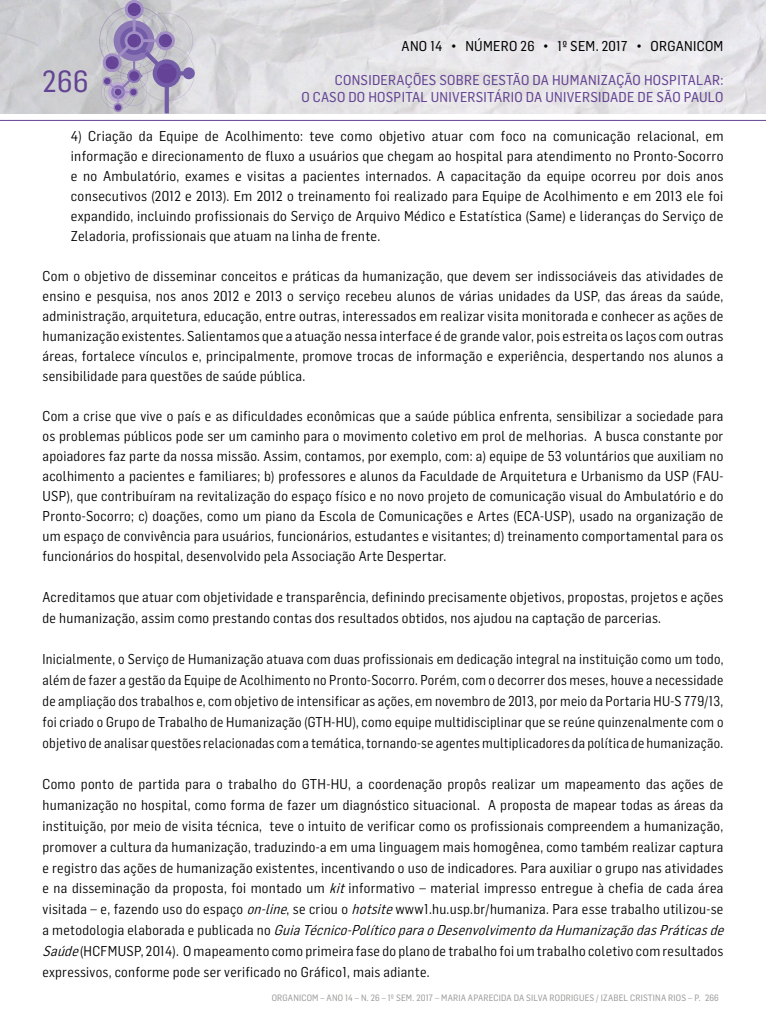
<style>
.page{position:relative;width:766px;height:1021px;background:#fff}
.page>*{position:absolute;margin:0;border:0;box-sizing:border-box;transform-origin:0 0}
.t1{font:30px "Flama Semicondensed Basic";color:#634393}
.t2{font:14px/20px "Flama Semicondensed";letter-spacing:.02em;color:#000;text-align:justify}
.t3{font:14px/16.8px "Flama Semicondensed Basic";letter-spacing:.02em;color:#634393;text-align:right}
.t4{font:14px "Flama Semicondensed Basic";letter-spacing:.02em;color:#000}
.t5{font:9px "Flama Semicondensed Basic";letter-spacing:.02em;color:#9c9b9a}
.s1{font-style:italic}
</style>
<div class="page">
<img style="left:0;top:0;width:765px;height:113px">
<hr style="left:0;top:120px;width:765px;height:1px;background:#634393">
<svg style="left:99px;top:0;width:96px;height:113px;background:#b0a7c2"></svg>
<p class="t4" style="left:401px;top:37px;width:323px">ANO 14 • NÚMERO 26 • 1º SEM. 2017 • ORGANICOM</p>
<p class="t3" style="left:301px;top:71px;width:423px">CONSIDERAÇÕES SOBRE GESTÃO DA HUMANIZAÇÃO HOSPITALAR:<br>O CASO DO HOSPITAL UNIVERSITÁRIO DA UNIVERSIDADE DE SÃO PAULO</p>
<h1 class="t1" style="left:43px;top:62px;width:47px">266</h1>
<p class="t2" style="left:71px;top:125px;width:654px">4) Criação da Equipe de Acolhimento: teve como objetivo atuar com foco na comunicação relacional, em informação e direcionamento de fluxo a usuários que chegam ao hospital para atendimento no Pronto-Socorro e no Ambulatório, exames e visitas a pacientes internados. A capacitação da equipe ocorreu por dois anos consecutivos (2012 e 2013). Em 2012 o treinamento foi realizado para Equipe de Acolhimento e em 2013 ele foi expandido, incluindo profissionais do Serviço de Arquivo Médico e Estatística (Same) e lideranças do Serviço de Zeladoria, profissionais que atuam na linha de frente.</p>
<p class="t2" style="left:43px;top:265px;width:682px">Com o objetivo de disseminar conceitos e práticas da humanização, que devem ser indissociáveis das atividades de ensino e pesquisa, nos anos 2012 e 2013 o serviço recebeu alunos de várias unidades da USP, das áreas da saúde, administração, arquitetura, educação, entre outras, interessados em realizar visita monitorada e conhecer as ações de humanização existentes. Salientamos que a atuação nessa interface é de grande valor, pois estreita os laços com outras áreas, fortalece vínculos e, principalmente, promove trocas de informação e experiência, despertando nos alunos a sensibilidade para questões de saúde pública.</p>
<p class="t2" style="left:43px;top:405px;width:682px">Com a crise que vive o país e as dificuldades econômicas que a saúde pública enfrenta, sensibilizar a sociedade para os problemas públicos pode ser um caminho para o movimento coletivo em prol de melhorias. A busca constante por apoiadores faz parte da nossa missão. Assim, contamos, por exemplo, com: a) equipe de 53 voluntários que auxiliam no acolhimento a pacientes e familiares; b) professores e alunos da Faculdade de Arquitetura e Urbanismo da USP (FAU-USP), que contribuíram na revitalização do espaço físico e no novo projeto de comunicação visual do Ambulatório e do Pronto-Socorro; c) doações, como um piano da Escola de Comunicações e Artes (ECA-USP), usado na organização de um espaço de convivência para usuários, funcionários, estudantes e visitantes; d) treinamento comportamental para os funcionários do hospital, desenvolvido pela Associação Arte Despertar.</p>
<p class="t2" style="left:43px;top:586px;width:682px;line-height:20.8px">Acreditamos que atuar com objetividade e transparência, definindo precisamente objetivos, propostas, projetos e ações de humanização, assim como prestando contas dos resultados obtidos, nos ajudou na captação de parcerias.</p>
<p class="t2" style="left:43px;top:648px;width:682px;line-height:20.8px">Inicialmente, o Serviço de Humanização atuava com duas profissionais em dedicação integral na instituição como um todo, além de fazer a gestão da Equipe de Acolhimento no Pronto-Socorro. Porém, com o decorrer dos meses, houve a necessidade de ampliação dos trabalhos e, com objetivo de intensificar as ações, em novembro de 2013, por meio da Portaria HU-S 779/13, foi criado o Grupo de Trabalho de Humanização (GTH-HU), como equipe multidisciplinar que se reúne quinzenalmente com o objetivo de analisar questões relacionadas com a temática, tornando-se agentes multiplicadores da política de humanização.</p>
<p class="t2" style="left:43px;top:773px;width:686px;line-height:20.8px;text-align:left">Como ponto de partida para o trabalho do GTH-HU, a coordenação propôs realizar um mapeamento das ações de humanização no hospital, como forma de fazer um diagnóstico situacional. A proposta de mapear todas as áreas da instituição, por meio de visita técnica, teve o intuito de verificar como os profissionais compreendem a humanização, promover a cultura da humanização, traduzindo-a em uma linguagem mais homogênea, como também realizar captura e registro das ações de humanização existentes, incentivando o uso de indicadores. Para auxiliar o grupo nas atividades e na disseminação da proposta, foi montado um <span class="s1">kit</span>informativo – material impresso entregue à chefia de cada área visitada – e, fazendo uso do espaço <span class="s1">on-line</span>, se criou o <span class="s1">hotsite</span>www1.hu.usp.br/humaniza. Para esse trabalho utilizou-se a m e t o d o l o g i a e l a b o r a d a e p u b l i c a d a n o <span class="s1">GuiaTécnico-PolíticoparaoDesenvolvimentodaHumanizaçãodasPráticasde Saúde</span>(HCFMUSP, 2014). O mapeamento como primeira fase do plano de trabalho foi um trabalho coletivo com resultados expressivos, conforme pode ser verificado no Gráfico1, mais adiante.</p>
<p class="t5" style="left:272px;top:992px;width:448px">ORGANICOM – ANO 14 – N. 26 – 1º SEM. 2017 – MARIA APARECIDA DA SILVA RODRIGUES / IZABEL CRISTINA RIOS – P. 266</p>
</div>
